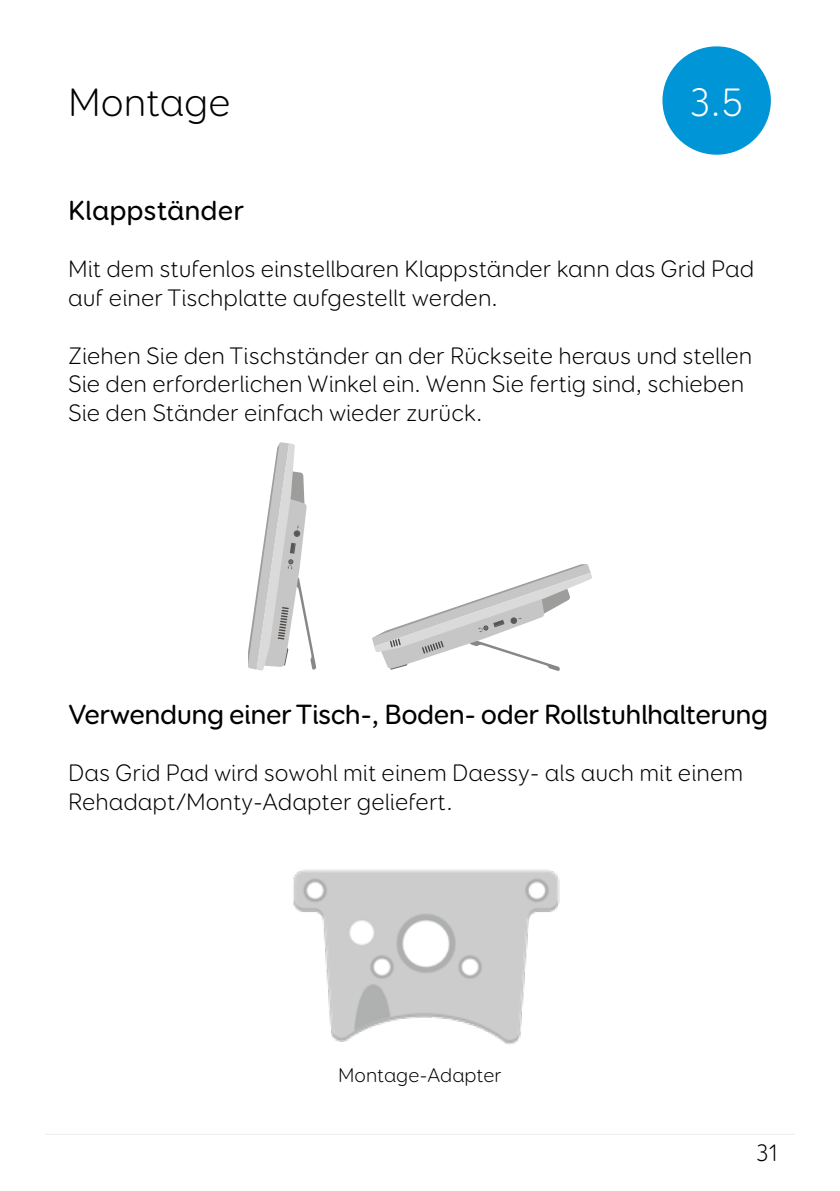
<style>
.page{position:relative;width:840px;height:1191px;background:#fff}
.page>*{position:absolute;margin:0;border:0;box-sizing:border-box;transform-origin:0 0}
.t1{font:300 40px "Booster Next FY";color:#000}
.t2{font:300 40px "Booster Next FY";color:#fff}
.t3{font:500 28px "Booster Next FY";letter-spacing:-.02em;color:#000}
.t4{font:500 28px "Booster Next FY";color:#000}
.t5{font:300 24px/28.8px "Booster Next FY";color:#000}
.t6{font:300 20px "Booster Next FY";color:#000}
</style>
<div class="page">
<hr style="left:45px;top:1133px;width:749px;height:1px;background:#ededed">
<div style="left:662px;top:46px;width:108px;height:109px;background:#0095d6;border-radius:50%"></div>
<img style="left:293px;top:869px;width:267px;height:176px">
<svg style="left:248px;top:442px;width:68px;height:228px"></svg>
<svg style="left:372px;top:564px;width:219px;height:107px"></svg>
<h1 class="t1" style="left:68px;top:78px;width:164px">Montage</h1>
<h1 class="t2" style="left:689px;top:78px;width:54px">3.5</h1>
<p class="t4" style="left:68px;top:193px;width:177px">Klappständer</p>
<p class="t5" style="left:68px;top:254px;width:687px">Mit dem stufenlos einstellbaren Klappständer kann das Grid Pad auf einer Tischplatte aufgestellt werden.</p>
<p class="t5" style="left:68px;top:341px;width:685px">Ziehen Sie den Tischständer an der Rückseite heraus und stellen<br>Sie den erforderlichen Winkel ein. Wenn Sie fertig sind, schieben<br>Sie den Ständer einfach wieder zurück.</p>
<p class="t3" style="left:68px;top:697px;width:701px">Verwendung einer Tisch-, Boden- oder Rollstuhlhalterung</p>
<p class="t5" style="left:68px;top:758px;width:676px">Das Grid Pad wird sowohl mit einem Daessy- als auch mit einem<br>Rehadapt/Monty-Adapter geliefert.</p>
<p class="t6" style="left:338px;top:1062px;width:165px">Montage-Adapter</p>
<p class="t5" style="left:756px;top:1138px;width:23px">31</p>
</div>
